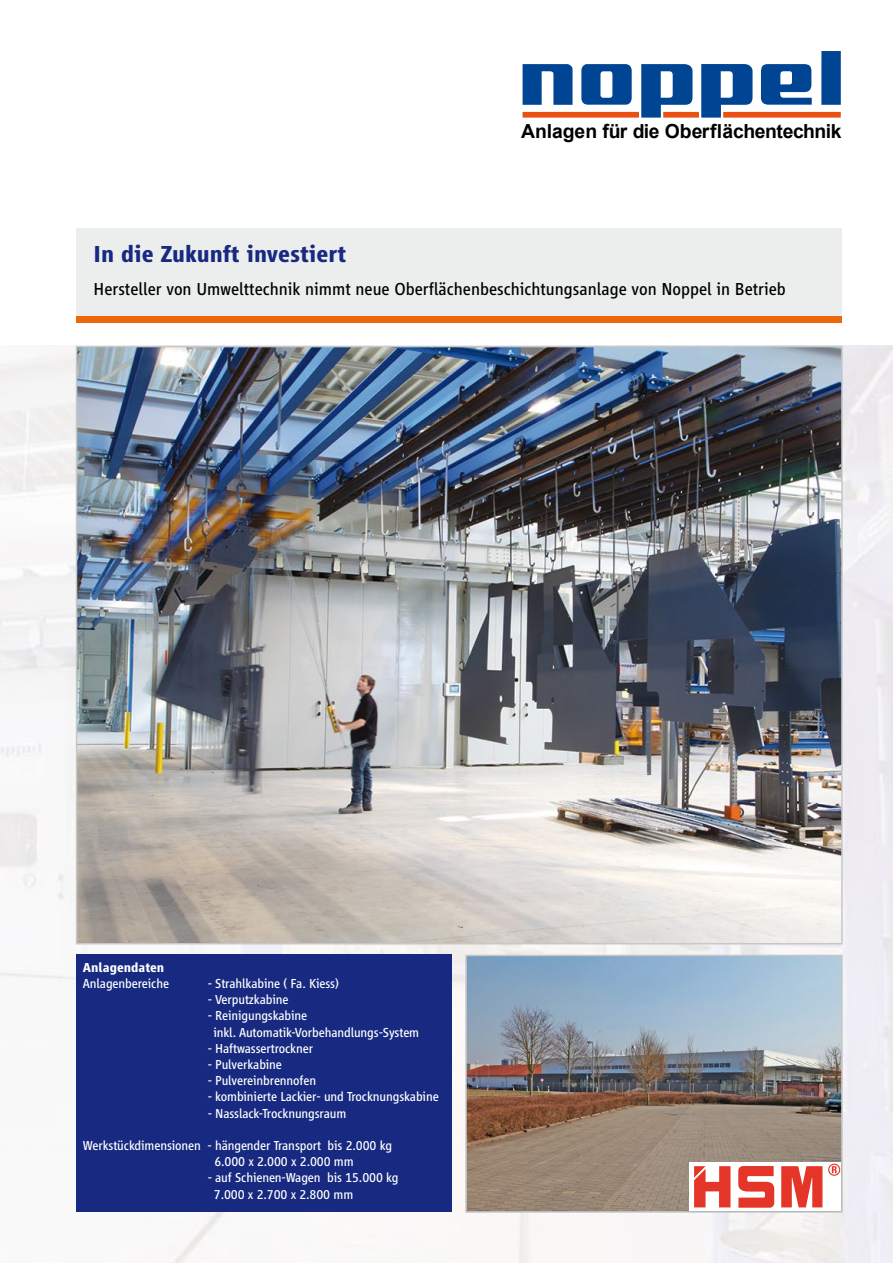
<style>
.page{position:relative;width:893px;height:1263px;background:#fff}
.page>*{position:absolute;margin:0;border:0;box-sizing:border-box;transform-origin:0 0}
.t1{font:700 24px "Vialog";color:#172980}
.t2{font:700 19.35px "Arial";letter-spacing:-.02em;color:#000}
.t3{font:18px "Vialog";color:#000}
.t4{font:13.5px/16.2px "Vialog";letter-spacing:-.01em;color:#fff}
.t5{font:700 13.5px "Vialog";color:#fff}
</style>
<div class="page">
<img style="left:0;top:346px;width:893px;height:917px">
<div style="left:77px;top:228px;width:765px;height:89px;background:#eceded"></div>
<img style="left:465px;top:955px;width:378px;height:258px">
<img style="left:76px;top:346px;width:767px;height:598px">
<div style="left:77px;top:955px;width:375px;height:257px;background:#172980"></div>
<div style="left:77px;top:317px;width:765px;height:6px;background:#eb690b"></div>
<svg style="left:523px;top:64px;width:49px;height:41px"></svg>
<svg style="left:581px;top:64px;width:51px;height:41px;background:#2f66a7"></svg>
<svg style="left:641px;top:64px;width:51px;height:54px"></svg>
<svg style="left:701px;top:64px;width:51px;height:54px"></svg>
<svg style="left:761px;top:64px;width:51px;height:41px;background:#3067a8"></svg>
<div style="left:821px;top:51px;width:20px;height:54px;background:#004494"></div>
<div style="left:523px;top:112px;width:116px;height:6px;background:#e85113"></div>
<div style="left:663px;top:112px;width:36px;height:6px;background:#e85113"></div>
<div style="left:723px;top:112px;width:118px;height:6px;background:#e85113"></div>
<div style="left:689px;top:1162px;width:152px;height:49px;background:#fff"></div>
<svg style="left:694px;top:1164px;width:146px;height:44px"></svg>
<h2 class="t2" style="left:521px;top:118px;width:322px">Anlagen für die Oberflächentechnik</h2>
<h1 class="t1" style="left:94px;top:241px;width:254px">In die Zukunft investiert</h1>
<h3 class="t3" style="left:94px;top:279px;width:694px">Hersteller von Umwelttechnik nimmt neue Oberflächenbeschichtungsanlage von Noppel in Betrieb</h3>
<p class="t5" style="left:83px;top:960px;width:83px">Anlagendaten</p>
<p class="t4" style="left:83px;top:975px;width:88px">Anlagenbereiche</p>
<p class="t4" style="left:208px;top:975px;width:133px">- Strahlkabine ( Fa. Kiess)</p>
<p class="t4" style="left:208px;top:991px;width:82px">- Verputzkabine</p>
<p class="t4" style="left:213px;top:1008px;width:207px;text-indent:-6px">- Reinigungskabine<br>inkl. Automatik-Vorbehandlungs-System</p>
<p class="t4" style="left:208px;top:1040px;width:107px">- Haftwassertrockner</p>
<p class="t4" style="left:208px;top:1056px;width:76px">- Pulverkabine</p>
<p class="t4" style="left:208px;top:1072px;width:110px">- Pulvereinbrennofen</p>
<p class="t4" style="left:208px;top:1089px;width:233px">- kombinierte Lackier- und Trocknungskabine</p>
<p class="t4" style="left:208px;top:1105px;width:140px">- Nasslack-Trocknungsraum</p>
<p class="t4" style="left:214px;top:1137px;width:179px;text-indent:-131px">Werkstückdimensionen - hängender Transport bis 2.000 kg<br>6.000 x 2.000 x 2.000 mm</p>
<p class="t4" style="left:214px;top:1170px;width:186px;text-indent:-6px">- auf Schienen-Wagen bis 15.000 kg<br>7.000 x 2.700 x 2.800 mm</p>
</div>
